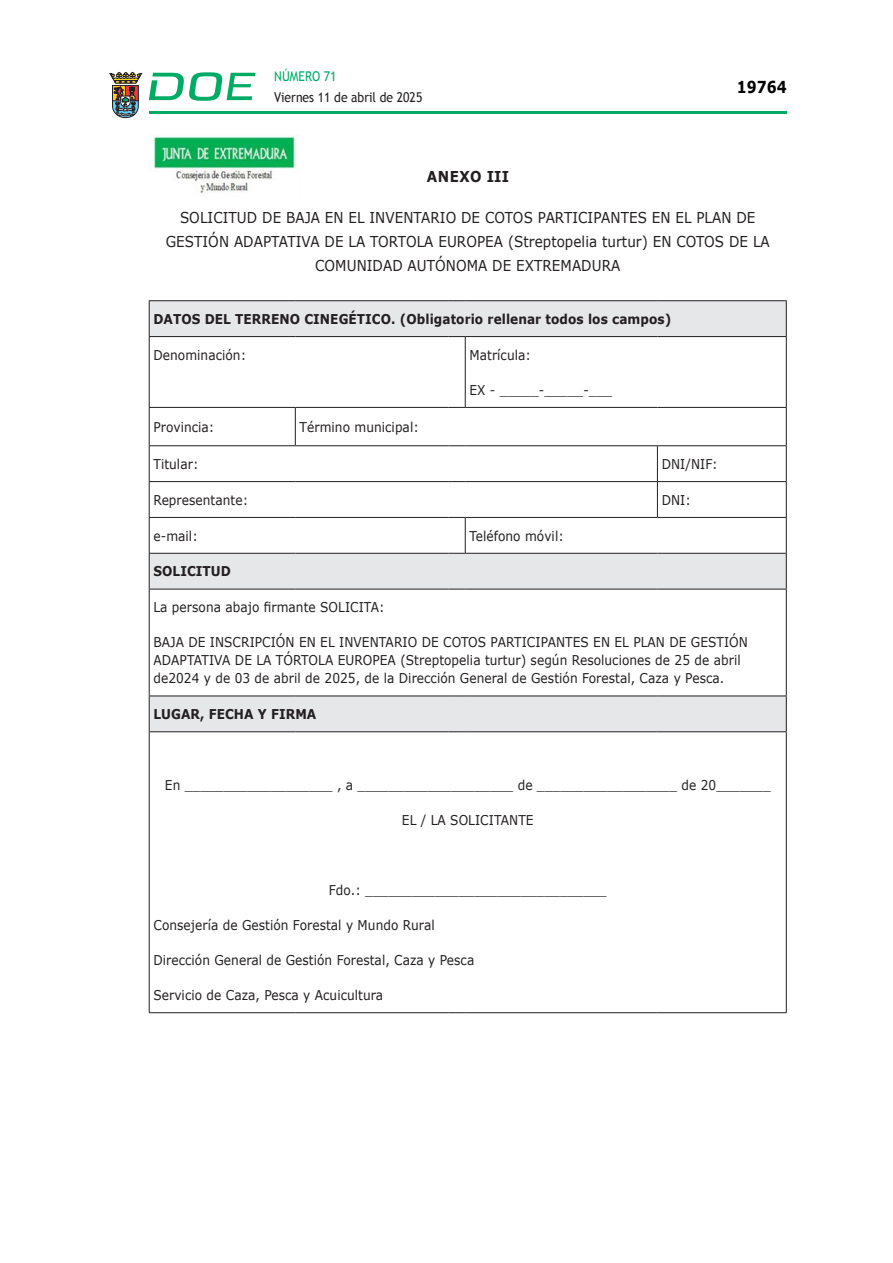
<style>
.page{position:relative;width:893px;height:1263px;background:#fff}
.page>*{position:absolute;margin:0;border:0;box-sizing:border-box;transform-origin:0 0}
.t1{font:700 16.5px "Verdana";color:#000;scale:.85 1}
.CUERPO_DE_TEXTO{font:15px/24px "Verdana";letter-spacing:.005em;color:#231f20;text-align:center;scale:.9 1}
.CUERPO_DE_TEXTO-2{font:700 15px "Verdana";letter-spacing:.04em;color:#231f20;scale:.9 1}
.CUERPO_DE_TEXTO_TABL{font:13.5px/18px "Verdana";letter-spacing:.005em;color:#231f20;scale:.9 1}
.TABLATITULO{font:700 13.5px "Verdana";letter-spacing:.005em;color:#231f20;scale:.9 1}
.t2{font:13.5px "Trebuchet MS";color:#231f20;scale:.9 1}
.t3{font:13.5px "Trebuchet MS";color:#00ab67;scale:.9 1}
</style>
<div class="page">
<hr style="left:149px;top:111px;width:638px;height:3px;background:#00ab66">
<svg style="left:109px;top:72px;width:33px;height:46px"></svg>
<svg style="left:149px;top:72px;width:106px;height:29px"></svg>
<svg style="left:150px;top:301px;width:636px;height:430px"></svg>
<hr style="left:149px;top:300px;width:146px;height:1px;background:#231f20">
<hr style="left:149px;top:301px;width:1px;height:35px;background:#231f20">
<hr style="left:295px;top:300px;width:153px;height:1px;background:#231f20">
<svg style="left:448px;top:300px;width:17px;height:1px"></svg>
<hr style="left:465px;top:300px;width:192px;height:1px;background:#231f20">
<hr style="left:657px;top:300px;width:130px;height:1px;background:#231f20">
<hr style="left:786px;top:301px;width:1px;height:35px;background:#231f20">
<hr style="left:149px;top:336px;width:146px;height:1px;background:#231f20">
<hr style="left:295px;top:336px;width:153px;height:1px;background:#231f20">
<svg style="left:448px;top:336px;width:17px;height:1px"></svg>
<hr style="left:465px;top:336px;width:192px;height:1px;background:#231f20">
<hr style="left:657px;top:336px;width:130px;height:1px;background:#231f20">
<hr style="left:149px;top:337px;width:1px;height:70px;background:#231f20">
<hr style="left:465px;top:337px;width:1px;height:70px;background:#231f20">
<hr style="left:786px;top:337px;width:1px;height:70px;background:#231f20">
<hr style="left:149px;top:407px;width:146px;height:1px;background:#231f20">
<hr style="left:149px;top:408px;width:1px;height:37px;background:#231f20">
<hr style="left:295px;top:407px;width:153px;height:1px;background:#231f20">
<hr style="left:295px;top:408px;width:1px;height:37px;background:#231f20">
<svg style="left:448px;top:407px;width:17px;height:1px"></svg>
<hr style="left:465px;top:407px;width:192px;height:1px;background:#231f20">
<hr style="left:657px;top:407px;width:130px;height:1px;background:#231f20">
<hr style="left:786px;top:408px;width:1px;height:37px;background:#231f20">
<hr style="left:149px;top:445px;width:146px;height:1px;background:#231f20">
<hr style="left:149px;top:446px;width:1px;height:35px;background:#231f20">
<hr style="left:295px;top:445px;width:153px;height:1px;background:#231f20">
<svg style="left:448px;top:445px;width:17px;height:1px"></svg>
<hr style="left:465px;top:445px;width:192px;height:1px;background:#231f20">
<hr style="left:657px;top:445px;width:130px;height:1px;background:#231f20">
<hr style="left:657px;top:446px;width:1px;height:35px;background:#231f20">
<hr style="left:786px;top:446px;width:1px;height:35px;background:#231f20">
<hr style="left:149px;top:481px;width:146px;height:1px;background:#231f20">
<hr style="left:149px;top:482px;width:1px;height:35px;background:#231f20">
<hr style="left:295px;top:481px;width:153px;height:1px;background:#231f20">
<svg style="left:448px;top:481px;width:17px;height:1px"></svg>
<hr style="left:465px;top:481px;width:192px;height:1px;background:#231f20">
<hr style="left:657px;top:481px;width:130px;height:1px;background:#231f20">
<hr style="left:657px;top:482px;width:1px;height:35px;background:#231f20">
<hr style="left:786px;top:482px;width:1px;height:35px;background:#231f20">
<hr style="left:149px;top:517px;width:146px;height:1px;background:#231f20">
<hr style="left:149px;top:518px;width:1px;height:35px;background:#231f20">
<hr style="left:295px;top:517px;width:153px;height:1px;background:#231f20">
<svg style="left:448px;top:517px;width:17px;height:1px"></svg>
<hr style="left:465px;top:517px;width:192px;height:1px;background:#231f20">
<hr style="left:465px;top:518px;width:1px;height:35px;background:#231f20">
<hr style="left:657px;top:517px;width:130px;height:1px;background:#231f20">
<hr style="left:786px;top:518px;width:1px;height:35px;background:#231f20">
<hr style="left:149px;top:553px;width:146px;height:1px;background:#231f20">
<hr style="left:149px;top:554px;width:1px;height:35px;background:#231f20">
<hr style="left:295px;top:553px;width:153px;height:1px;background:#231f20">
<svg style="left:448px;top:553px;width:17px;height:1px"></svg>
<hr style="left:465px;top:553px;width:192px;height:1px;background:#231f20">
<hr style="left:657px;top:553px;width:130px;height:1px;background:#231f20">
<hr style="left:786px;top:554px;width:1px;height:35px;background:#231f20">
<hr style="left:149px;top:589px;width:146px;height:1px;background:#231f20">
<hr style="left:149px;top:589px;width:1px;height:107px;background:#231f20">
<hr style="left:295px;top:589px;width:153px;height:1px;background:#231f20">
<svg style="left:448px;top:589px;width:17px;height:1px"></svg>
<hr style="left:465px;top:589px;width:192px;height:1px;background:#231f20">
<hr style="left:657px;top:589px;width:130px;height:1px;background:#231f20">
<hr style="left:786px;top:589px;width:1px;height:107px;background:#231f20">
<hr style="left:149px;top:732px;width:1px;height:280px;background:#231f20">
<hr style="left:786px;top:732px;width:1px;height:280px;background:#231f20">
<hr style="left:149px;top:1012px;width:146px;height:1px;background:#231f20">
<hr style="left:295px;top:1012px;width:153px;height:1px;background:#231f20">
<svg style="left:448px;top:1012px;width:17px;height:1px"></svg>
<hr style="left:465px;top:1012px;width:192px;height:1px;background:#231f20">
<hr style="left:657px;top:1012px;width:130px;height:1px;background:#231f20">
<hr style="left:149px;top:696px;width:146px;height:1px;background:#231f20">
<hr style="left:149px;top:696px;width:1px;height:35px;background:#231f20">
<hr style="left:295px;top:696px;width:153px;height:1px;background:#231f20">
<svg style="left:448px;top:696px;width:17px;height:1px"></svg>
<hr style="left:465px;top:696px;width:192px;height:1px;background:#231f20">
<hr style="left:657px;top:696px;width:130px;height:1px;background:#231f20">
<hr style="left:786px;top:696px;width:1px;height:35px;background:#231f20">
<hr style="left:149px;top:731px;width:146px;height:1px;background:#231f20">
<hr style="left:295px;top:731px;width:153px;height:1px;background:#231f20">
<svg style="left:448px;top:731px;width:17px;height:1px"></svg>
<hr style="left:465px;top:731px;width:192px;height:1px;background:#231f20">
<hr style="left:657px;top:731px;width:130px;height:1px;background:#231f20">
<img style="left:153px;top:134px;width:142px;height:59px">
<p class="t3" style="left:274px;top:68px;width:71px">NÚMERO 71</p>
<p class="t2" style="left:274px;top:89px;width:166px">Viernes 11 de abril de 2025</p>
<p class="t1" style="left:737px;top:75px;width:60px">19764</p>
<p class="CUERPO_DE_TEXTO-2" style="left:427px;top:165px;width:93px">ANEXO III</p>
<p class="CUERPO_DE_TEXTO" style="left:166px;top:205px;width:673px">SOLICITUD DE BAJA EN EL INVENTARIO DE COTOS PARTICIPANTES EN EL PLAN DE<br>GESTIÓN ADAPTATIVA DE LA TORTOLA EUROPEA (Streptopelia turtur) EN COTOS DE LA<br>COMUNIDAD AUTÓNOMA DE EXTREMADURA</p>
<p class="TABLATITULO" style="left:153px;top:309px;width:577px">DATOS DEL TERRENO CINEGÉTICO. (Obligatorio rellenar todos los campos)</p>
<p class="CUERPO_DE_TEXTO_TABL" style="left:153px;top:346px;width:105px">Denominación:</p>
<p class="CUERPO_DE_TEXTO_TABL" style="left:469px;top:346px;width:70px">Matrícula:</p>
<p class="CUERPO_DE_TEXTO_TABL" style="left:469px;top:381px;width:160px">EX - _____-_____-___</p>
<p class="CUERPO_DE_TEXTO_TABL" style="left:153px;top:418px;width:69px">Provincia:</p>
<p class="CUERPO_DE_TEXTO_TABL" style="left:300px;top:418px;width:134px">Término municipal:</p>
<p class="CUERPO_DE_TEXTO_TABL" style="left:153px;top:455px;width:52px">Titular:</p>
<p class="CUERPO_DE_TEXTO_TABL" style="left:662px;top:455px;width:64px">DNI/NIF:</p>
<p class="CUERPO_DE_TEXTO_TABL" style="left:153px;top:491px;width:107px">Representante:</p>
<p class="CUERPO_DE_TEXTO_TABL" style="left:662px;top:491px;width:34px">DNI:</p>
<p class="CUERPO_DE_TEXTO_TABL" style="left:153px;top:527px;width:51px">e-mail:</p>
<p class="CUERPO_DE_TEXTO_TABL" style="left:469px;top:527px;width:106px">Teléfono móvil:</p>
<p class="TABLATITULO" style="left:153px;top:562px;width:88px">SOLICITUD</p>
<p class="CUERPO_DE_TEXTO_TABL" style="left:153px;top:598px;width:258px">La persona abajo firmante SOLICITA:</p>
<p class="CUERPO_DE_TEXTO_TABL" style="left:153px;top:633px;width:662px">BAJA DE INSCRIPCIÓN EN EL INVENTARIO DE COTOS PARTICIPANTES EN EL PLAN DE GESTIÓN<br>ADAPTATIVA DE LA TÓRTOLA EUROPEA (Streptopelia turtur) según Resoluciones de 25 de abril de2024 y de 03 de abril de 2025, de la Dirección General de Gestión Forestal, Caza y Pesca.</p>
<p class="TABLATITULO" style="left:153px;top:704px;width:183px">LUGAR, FECHA Y FIRMA</p>
<p class="CUERPO_DE_TEXTO_TABL" style="left:165px;top:776px;width:675px">En ___________________ , a ____________________ de __________________ de 20_______</p>
<p class="CUERPO_DE_TEXTO_TABL" style="left:402px;top:811px;width:148px">EL / LA SOLICITANTE</p>
<p class="CUERPO_DE_TEXTO_TABL" style="left:329px;top:881px;width:310px">Fdo.: _______________________________</p>
<p class="CUERPO_DE_TEXTO_TABL" style="left:153px;top:916px;width:314px">Consejería de Gestión Forestal y Mundo Rural</p>
<p class="CUERPO_DE_TEXTO_TABL" style="left:153px;top:951px;width:358px">Dirección General de Gestión Forestal, Caza y Pesca</p>
<p class="CUERPO_DE_TEXTO_TABL" style="left:153px;top:986px;width:257px">Servicio de Caza, Pesca y Acuicultura</p>
</div>
